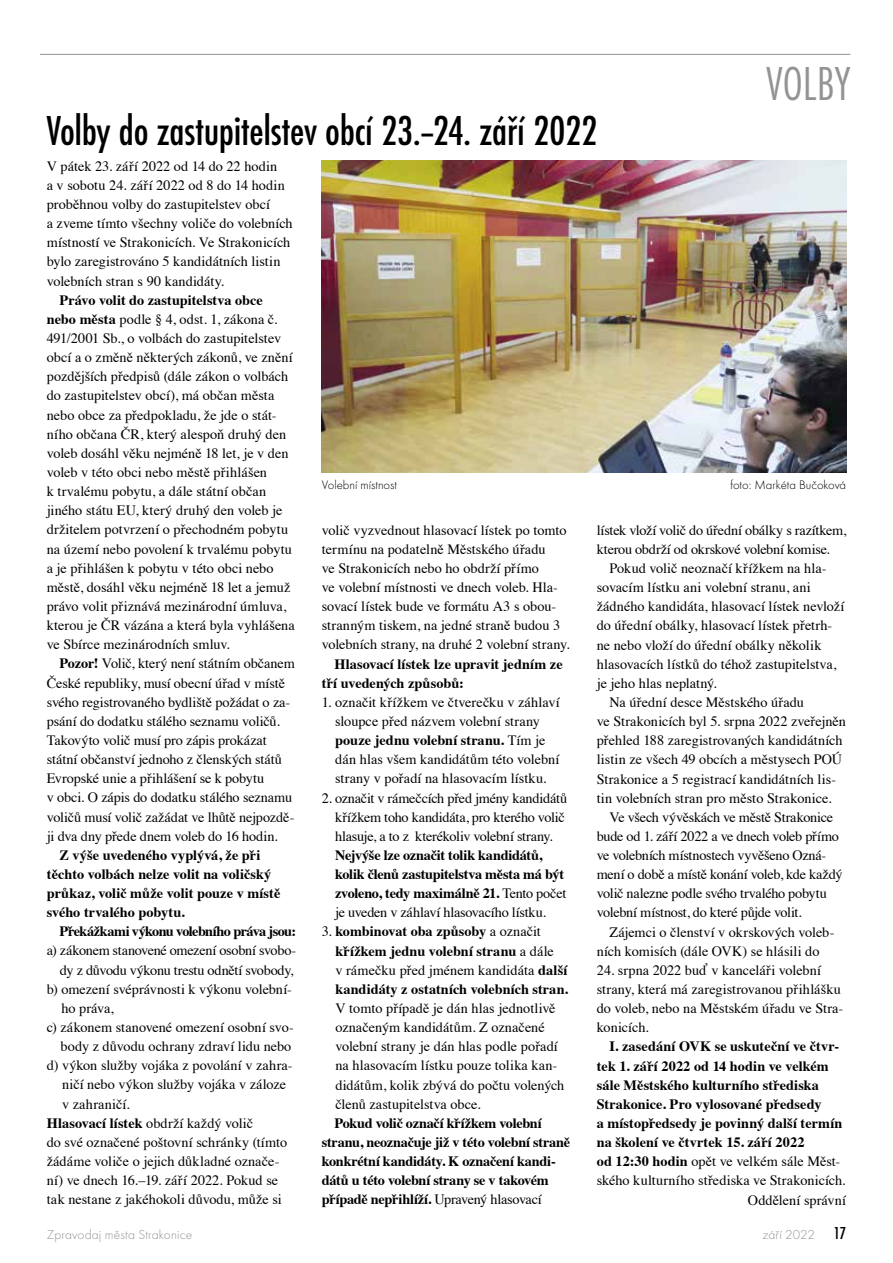
<style>
.page{position:relative;width:893px;height:1263px;background:#fff}
.page>*{position:absolute;margin:0;border:0;box-sizing:border-box;transform-origin:0 0}
.t1{font:49.5px "Futura TOT Ligh Cond";letter-spacing:.005em;color:#939393}
.t2{font:500 condensed 43.5px "Futura TOT";letter-spacing:-.005em;color:#000}
.t3{font:14.25px/19.2px "Times";color:#000}
.t4{font:700 14.25px/19.2px "Times";letter-spacing:-.005em;color:#000}
.t5{font:14.25px/19.2px "Times";letter-spacing:-.02em;color:#000}
.t6{font:14.25px "Times";letter-spacing:-.025em;color:#000}
.t7{font:700 14.25px "Times";letter-spacing:-.04em;color:#000}
.t8{font:13.5px "Futura TOT Ligh";letter-spacing:.01em;color:#939393}
.t9{font:12.75px "Futura TOT Ligh";color:#000}
.s1{font-weight:700}
.s2{font-weight:400}
.s3{font-family:"Futura TOT";font-weight:500;font-stretch:condensed;font-size:18px;color:#000}
</style>
<div class="page">
<hr style="left:40px;top:54px;width:810px;height:1px;background:#939393">
<img style="left:322px;top:160px;width:524px;height:312px">
<h1 class="t1" style="left:767px;top:55px;width:85px">VOLBY</h1>
<h2 class="t2" style="left:47px;top:107px;width:552px">Volby do zastupitelstev obcí 23.–24. září 2022</h2>
<p class="t3" style="left:47px;top:155px;width:247px">V pátek 23. září 2022 od 14 do 22 hodin<br>a v sobotu 24. září 2022 od 8 do 14 hodin proběhnou volby do zastupitelstev obcí<br>a zveme tímto všechny voliče do volebních místností ve Strakonicích. Ve Strakonicích bylo zaregistrováno 5 kandidátních listin volebních stran s 90 kandidáty.</p>
<p class="t3" style="left:47px;top:289px;width:249px;text-indent:13px"><span class="s1">Právo volit do zastupitelstva obce nebo města</span> podle § 4, odst. 1, zákona č.<br>491/2001 Sb., o volbách do zastupitelstev obcí a o změně některých zákonů, ve znění pozdějších předpisů (dále zákon o volbách do zastupitelstev obcí), má občan města nebo obce za předpokladu, že jde o stát&shy;ního občana ČR, který alespoň druhý den voleb dosáhl věku nejméně 18 let, je v den voleb v této obci nebo městě přihlášen<br>k trvalému pobytu, a dále státní občan jiného státu EU, který druhý den voleb je držitelem potvrzení o přechodném pobytu na území nebo povolení k trvalému pobytu a je přihlášen k pobytu v této obci nebo městě, dosáhl věku nejméně 18 let a jemuž právo volit přiznává mezinárodní úmluva, kterou je ČR vázána a která byla vyhlášena ve Sbírce mezinárodních smluv.</p>
<p class="t3" style="left:47px;top:653px;width:250px;text-indent:13px"><span class="s1">Pozor!</span> Volič, který není státním občanem České republiky, musí obecní úřad v místě svého registrovaného bydliště požádat o za&shy;psání do dodatku stálého seznamu voličů.<br>Takovýto volič musí pro zápis prokázat státní občanství jednoho z členských států Evropské unie a přihlášení se k pobytu<br>v obci. O zápis do dodatku stálého seznamu voličů musí volič zažádat ve lhůtě nejpozdě&shy;ji dva dny přede dnem voleb do 16 hodin.</p>
<p class="t4" style="left:47px;top:844px;width:235px;text-indent:13px">Z výše uvedeného vyplývá, že při těchto volbách nelze volit na voličský průkaz, volič může volit pouze v místě svého trvalého pobytu.</p>
<p class="t7" style="left:60px;top:918px;width:238px">Překážkami výkonu volebního práva jsou:</p>
<p class="t6" style="left:47px;top:937px;width:251px">a) zákonem stanovené omezení osobní svobo-</p>
<p class="t5" style="left:60px;top:959px;width:235px">dy z důvodu výkonu trestu odnětí svobody,</p>
<p class="t3" style="left:47px;top:978px;width:247px">b) omezení svéprávnosti k výkonu volební-</p>
<p class="t3" style="left:61px;top:997px;width:54px">ho práva,</p>
<p class="t3" style="left:47px;top:1016px;width:249px">c) zákonem stanovené omezení osobní svo-</p>
<p class="t3" style="left:61px;top:1035px;width:232px">body z důvodu ochrany zdraví lidu nebo</p>
<p class="t3" style="left:47px;top:1055px;width:247px">d) výkon služby vojáka z povolání v zahra-</p>
<p class="t3" style="left:62px;top:1074px;width:226px">ničí nebo výkon služby vojáka v záloze</p>
<p class="t3" style="left:62px;top:1093px;width:69px">v zahraničí.</p>
<p class="t3" style="left:47px;top:1112px;width:208px"><span class="s1">Hlasovací lístek</span> obdrží každý volič</p>
<p class="t3" style="left:47px;top:1131px;width:242px">do své označené poštovní schránky (tímto</p>
<p class="t3" style="left:47px;top:1150px;width:234px">žádáme voliče o jejich důkladné označe-</p>
<p class="t3" style="left:47px;top:1169px;width:233px">ní) ve dnech 16.–19. září 2022. Pokud se</p>
<p class="t3" style="left:47px;top:1189px;width:236px">tak nestane z jakéhokoli důvodu, může si</p>
<p class="t9" style="left:322px;top:478px;width:77px">Volební místnost</p>
<p class="t9" style="left:730px;top:478px;width:117px">foto: Markéta Bučoková</p>
<p class="t3" style="left:322px;top:519px;width:249px">volič vyzvednout hlasovací lístek po tomto termínu na podatelně Městského úřadu<br>ve Strakonicích nebo ho obdrží přímo<br>ve volební místnosti ve dnech voleb. Hla&shy;sovací lístek bude ve formátu A3 s obou&shy;stranným tiskem, na jedné straně budou 3 volebních strany, na druhé 2 volební strany.</p>
<p class="t4" style="left:322px;top:653px;width:242px;text-indent:13px">Hlasovací lístek lze upravit jedním ze tří uvedených způsobů:</p>
<p class="t3" style="left:335px;top:691px;width:226px;text-indent:-13px">1. označit křížkem ve čtverečku v záhlaví sloupce před názvem volební strany <span class="s1">pouze jednu volební stranu.</span> Tím je dán hlas všem kandidátům této volební strany v pořadí na hlasovacím lístku.</p>
<p class="t3" style="left:335px;top:787px;width:234px;text-indent:-13px">2. označit v rámečcích před jmény kandidátů křížkem toho kandidáta, pro kterého volič hlasuje, a to z kterékoliv volební strany.</p>
<p class="t4" style="left:335px;top:844px;width:233px">Nejvýše lze označit tolik kandidátů, kolik členů zastupitelstva města má být zvoleno, tedy maximálně 21. <span class="s2">Tento počet je uveden v záhlaví hlasovacího lístku.</span></p>
<p class="t4" style="left:335px;top:920px;width:234px;text-indent:-14px"><span class="s2">3.</span> kombinovat oba způsoby <span class="s2">a označit </span>křížkem jednu volební stranu <span class="s2">a dále<br>v rámečku před jménem kandidáta</span> další kandidáty z ostatních volebních stran.</p>
<p class="t3" style="left:335px;top:997px;width:231px">V tomto případě je dán hlas jednotlivě označeným kandidátům. Z označené volební strany je dán hlas podle pořadí na hlasovacím lístku pouze tolika kan&shy;didátům, kolik zbývá do počtu volených členů zastupitelstva obce.</p>
<p class="t4" style="left:322px;top:1112px;width:250px;text-indent:13px">Pokud volič označí křížkem volební stranu, neoznačuje již v této volební straně konkrétní kandidáty. K označení kandi&shy;dátů u této volební strany se v takovém případě nepřihlíží. <span class="s2">Upravený hlasovací</span></p>
<p class="t5" style="left:597px;top:519px;width:251px">lístek vloží volič do úřední obálky s razítkem, kterou obdrží od okrskové volební komise.</p>
<p class="t3" style="left:609px;top:557px;width:219px">Pokud volič neoznačí křížkem na hla-</p>
<p class="t3" style="left:597px;top:576px;width:216px">sovacím lístku ani volební stranu, ani</p>
<p class="t3" style="left:597px;top:596px;width:249px">žádného kandidáta, hlasovací lístek nevloží</p>
<p class="t3" style="left:597px;top:615px;width:237px">do úřední obálky, hlasovací lístek přetrh-</p>
<p class="t3" style="left:597px;top:634px;width:226px">ne nebo vloží do úřední obálky několik</p>
<p class="t3" style="left:597px;top:653px;width:241px">hlasovacích lístků do téhož zastupitelstva,</p>
<p class="t3" style="left:597px;top:672px;width:121px">je jeho hlas neplatný.</p>
<p class="t3" style="left:609px;top:691px;width:196px">Na úřední desce Městského úřadu</p>
<p class="t3" style="left:597px;top:710px;width:251px">ve Strakonicích byl 5. srpna 2022 zveřejněn</p>
<p class="t3" style="left:597px;top:730px;width:247px">přehled 188 zaregistrovaných kandidátních</p>
<p class="t3" style="left:597px;top:749px;width:247px">listin ze všech 49 obcích a městysech POÚ</p>
<p class="t3" style="left:597px;top:768px;width:241px">Strakonice a 5 registrací kandidátních lis-</p>
<p class="t3" style="left:597px;top:787px;width:236px">tin volebních stran pro město Strakonice.</p>
<p class="t3" style="left:609px;top:806px;width:225px">Ve všech vývěskách ve městě Strakonice</p>
<p class="t5" style="left:597px;top:825px;width:244px">bude od 1. září 2022 a ve dnech voleb přímo</p>
<p class="t6" style="left:597px;top:842px;width:231px">ve volebních místnostech vyvěšeno Ozná-</p>
<p class="t5" style="left:597px;top:863px;width:247px">mení o době a místě konání voleb, kde každý</p>
<p class="t5" style="left:597px;top:883px;width:232px">volič nalezne podle svého trvalého pobytu</p>
<p class="t5" style="left:597px;top:902px;width:206px">volební místnost, do které půjde volit.</p>
<p class="t3" style="left:609px;top:921px;width:226px">Zájemci o členství v okrskových voleb-</p>
<p class="t3" style="left:597px;top:940px;width:224px">ních komisích (dále OVK) se hlásili do</p>
<p class="t3" style="left:597px;top:959px;width:248px">24. srpna 2022 buď v kanceláři volební strany, která má zaregistrovanou přihlášku do voleb, nebo na Městském úřadu ve Stra&shy;konicích.</p>
<p class="t4" style="left:609px;top:1035px;width:231px">I. zasedání OVK se uskuteční ve čtvr-</p>
<p class="t4" style="left:597px;top:1055px;width:233px">tek 1. září 2022 od 14 hodin ve velkém</p>
<p class="t4" style="left:597px;top:1074px;width:224px">sále Městského kulturního střediska</p>
<p class="t4" style="left:597px;top:1093px;width:226px">Strakonice. Pro vylosované předsedy</p>
<p class="t4" style="left:597px;top:1112px;width:247px">a místopředsedy je povinný další termín</p>
<p class="t4" style="left:597px;top:1131px;width:209px">na školení ve čtvrtek 15. září 2022</p>
<p class="t3" style="left:597px;top:1151px;width:245px"><span class="s1">od 12:30 hodin</span> opět ve velkém sále Měst-</p>
<p class="t3" style="left:597px;top:1170px;width:250px">ského kulturního střediska ve Strakonicích.</p>
<p class="t3" style="left:748px;top:1189px;width:100px">Oddělení správní</p>
<p class="t8" style="left:47px;top:1227px;width:147px">Zpravodaj města Strakonice</p>
<p class="t8" style="left:762px;top:1227px;width:85px">září 2022 <span class="s3">17</span></p>
</div>
